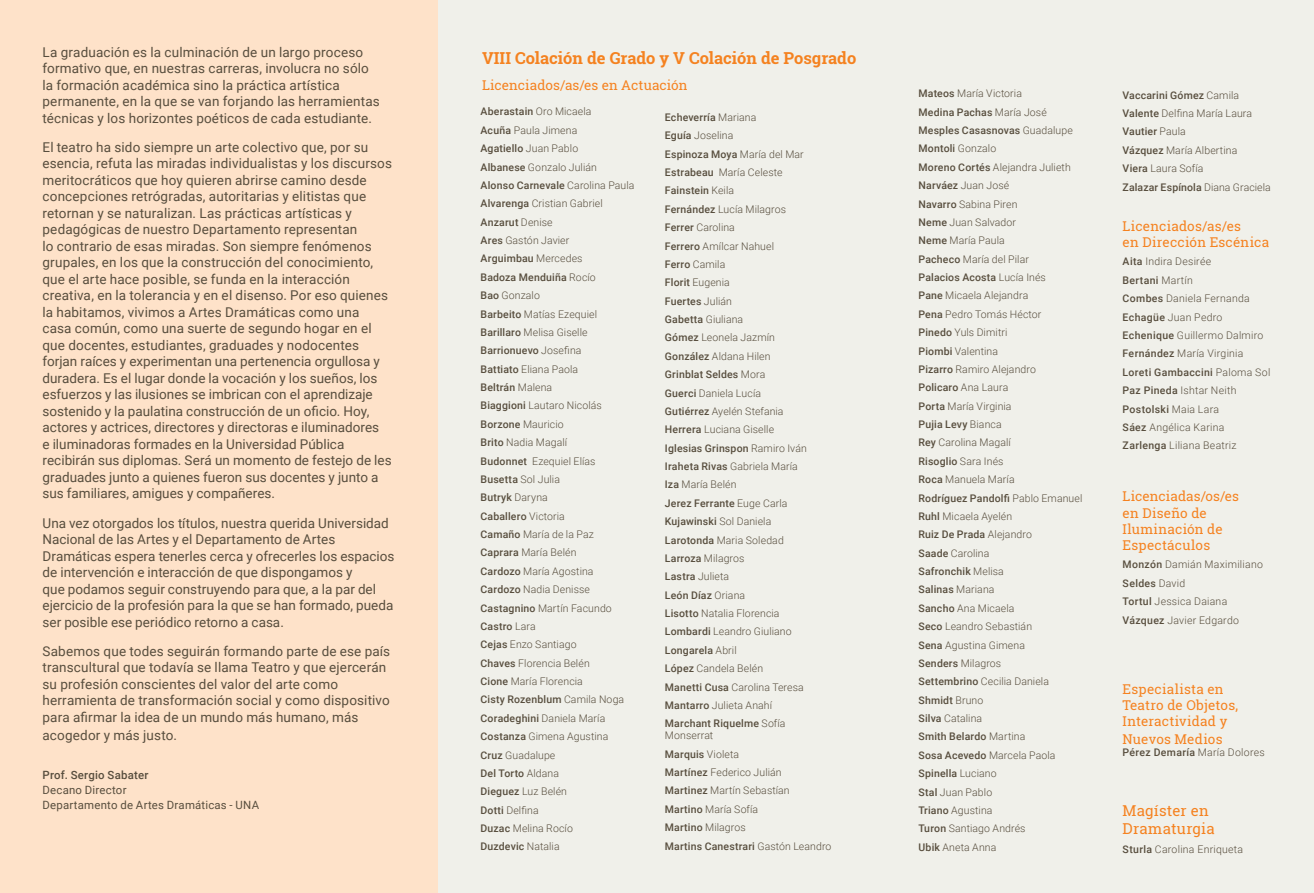
<style>
.page{position:relative;width:1314px;height:893px;background:#fff}
.page>*{position:absolute;margin:0;border:0;box-sizing:border-box;transform-origin:0 0}
.t1{font:700 16.5px "Roboto Slab";color:#f58220}
.t2{font:15px/18px "Roboto Slab";letter-spacing:.015em;color:#f58220}
.t3{font:13.5px/16.5px "Roboto";letter-spacing:.005em;color:#584e3e}
.t4{font:13.5px/16.2px "Roboto Slab";letter-spacing:.015em;color:#f58220}
.t5{font:11.4px/15px "Roboto";letter-spacing:.02em;color:#584e3e}
.t6{font:500 11.4px "Roboto";letter-spacing:.02em;color:#584e3e}
.t7{font:300 10.5px/18.3px "Roboto";letter-spacing:.01em;color:#584e3e}
.t8{font:500 10.5px "Roboto";letter-spacing:.03em;color:#584e3e}
.s1{font-weight:500}
.s2{font-weight:300}
</style>
<div class="page">
<div style="left:438px;top:0;width:876px;height:893px;background:#f0f0ea"></div>
<div style="left:0;top:0;width:438px;height:893px;background:#fee2c9"></div>
<p class="t3" style="left:43px;top:43px;width:339px">La graduación es la culminación de un largo proceso formativo que, en nuestras carreras, involucra no sólo la formación académica sino la práctica artística permanente, en la que se van forjando las herramientas técnicas y los horizontes poéticos de cada estudiante.</p>
<p class="t3" style="left:43px;top:138px;width:351px">El teatro ha sido siempre un arte colectivo que, por su esencia, refuta las miradas individualistas y los discursos meritocráticos que hoy quieren abrirse camino desde concepciones retrógradas, autoritarias y elitistas que retornan y se naturalizan. Las prácticas artísticas y pedagógicas de nuestro Departamento representan<br>lo contrario de esas miradas. Son siempre fenómenos grupales, en los que la construcción del conocimiento, que el arte hace posible, se funda en la interacción creativa, en la tolerancia y en el disenso. Por eso quienes la habitamos, vivimos a Artes Dramáticas como una<br>casa común, como una suerte de segundo hogar en el que docentes, estudiantes, graduades y nodocentes forjan raíces y experimentan una pertenencia orgullosa y duradera. Es el lugar donde la vocación y los sueños, los esfuerzos y las ilusiones se imbrican con el aprendizaje sostenido y la paulatina construcción de un oficio. Hoy, actores y actrices, directores y directoras e iluminadores<br>e iluminadoras formades en la Universidad Pública recibirán sus diplomas. Será un momento de festejo de les graduades junto a quienes fueron sus docentes y junto a sus familiares, amigues y compañeres.</p>
<p class="t3" style="left:43px;top:514px;width:353px">Una vez otorgados los títulos, nuestra querida Universidad Nacional de las Artes y el Departamento de Artes Dramáticas espera tenerles cerca y ofrecerles los espacios de intervención e interacción de que dispongamos y<br>que podamos seguir construyendo para que, a la par del ejercicio de la profesión para la que se han formado, pueda ser posible ese periódico retorno a casa.</p>
<p class="t3" style="left:43px;top:642px;width:349px">Sabemos que todes seguirán formando parte de ese país transcultural que todavía se llama Teatro y que ejercerán su profesión conscientes del valor del arte como herramienta de transformación social y como dispositivo para afirmar la idea de un mundo más humano, más</p>
<p class="t3" style="left:43px;top:726px;width:136px">acogedor y más justo.</p>
<p class="t6" style="left:43px;top:767px;width:107px">Prof. Sergio Sabater</p>
<p class="t5" style="left:43px;top:782px;width:218px">Decano Director<br>Departamento de Artes Dramáticas - UNA</p>
<h1 class="t1" style="left:482px;top:46px;width:376px">VIII Colación de Grado y V Colación de Posgrado</h1>
<p class="t4" style="left:482px;top:77px;width:207px">Licenciados/as/es en Actuación</p>
<p class="t7" style="left:480px;top:102px;width:155px"><span class="s1">Aberastain</span> Oro Micaela<br><span class="s1">Acuña</span> Paula Jimena<br><span class="s1">Agatiello</span> Juan Pablo<br><span class="s1">Albanese</span> Gonzalo Julián<br><span class="s1">Alonso Carnevale</span> Carolina Paula<br><span class="s1">Alvarenga</span> Cristian Gabriel<br><span class="s1">Anzarut</span> Denise<br><span class="s1">Ares</span> Gastón Javier<br><span class="s1">Arguimbau</span> Mercedes<br><span class="s1">Badoza Menduiña</span> Rocío<br><span class="s1">Bao</span> Gonzalo<br><span class="s1">Barbeito</span> Matías Ezequiel<br><span class="s1">Barillaro</span> Melisa Giselle<br><span class="s1">Barrionuevo</span> Josefina<br><span class="s1">Battiato</span> Eliana Paola<br><span class="s1">Beltrán</span> Malena<br><span class="s1">Biaggioni</span> Lautaro Nicolás<br><span class="s1">Borzone</span> Mauricio<br><span class="s1">Brito</span> Nadia Magalí<br><span class="s1">Budonnet</span> Ezequiel Elías<br><span class="s1">Busetta</span> Sol Julia<br><span class="s1">Butryk</span> Daryna<br><span class="s1">Caballero</span> Victoria<br><span class="s1">Camaño</span> María de la Paz<br><span class="s1">Caprara</span> María Belén<br><span class="s1">Cardozo</span> María Agostina<br><span class="s1">Cardozo</span> Nadia Denisse<br><span class="s1">Castagnino</span> Martín Facundo<br><span class="s1">Castro</span> Lara<br><span class="s1">Cejas</span> Enzo Santiago<br><span class="s1">Chaves</span> Florencia Belén<br><span class="s1">Cione</span> María Florencia<br><span class="s1">Cisty Rozenblum</span> Camila Noga<br><span class="s1">Coradeghini</span> Daniela María<br><span class="s1">Costanza</span> Gimena Agustina<br><span class="s1">Cruz</span> Guadalupe<br><span class="s1">Del Torto</span> Aldana<br><span class="s1">Dieguez</span> Luz Belén<br><span class="s1">Dotti</span> Delfina<br><span class="s1">Duzac</span> Melina Rocío<br><span class="s1">Duzdevic</span> Natalia</p>
<p class="t7" style="left:665px;top:108px;width:143px"><span class="s1">Echeverría</span> Mariana<br><span class="s1">Eguía</span> Joselina<br><span class="s1">Espinoza Moya</span> María del Mar<br><span class="s1">Estrabeau</span> María Celeste<br><span class="s1">Fainstein</span> Keila<br><span class="s1">Fernández</span> Lucía Milagros<br><span class="s1">Ferrer</span> Carolina<br><span class="s1">Ferrero</span> Amílcar Nahuel<br><span class="s1">Ferro</span> Camila<br><span class="s1">Florit</span> Eugenia<br><span class="s1">Fuertes</span> Julián<br><span class="s1">Gabetta</span> Giuliana<br><span class="s1">Gómez</span> Leonela Jazmín<br><span class="s1">González</span> Aldana Hilen<br><span class="s1">Grinblat Seldes</span> Mora<br><span class="s1">Guerci</span> Daniela Lucía<br><span class="s1">Gutiérrez</span> Ayelén Stefania<br><span class="s1">Herrera</span> Luciana Giselle<br><span class="s1">Iglesias Grinspon</span> Ramiro Iván<br><span class="s1">Iraheta Rivas</span> Gabriela María<br><span class="s1">Iza</span> María Belén<br><span class="s1">Jerez Ferrante</span> Euge Carla<br><span class="s1">Kujawinski</span> Sol Daniela<br><span class="s1">Larotonda</span> Maria Soledad<br><span class="s1">Larroza</span> Milagros<br><span class="s1">Lastra</span> Julieta<br><span class="s1">León Díaz</span> Oriana<br><span class="s1">Lisotto</span> Natalia Florencia<br><span class="s1">Lombardi</span> Leandro Giuliano<br><span class="s1">Longarela</span> Abril<br><span class="s1">López</span> Candela Belén<br><span class="s1">Manetti Cusa</span> Carolina Teresa<br><span class="s1">Mantarro</span> Julieta Anahí<br><span class="s1">Marchant Riquelme</span> Sofía</p>
<p class="t7" style="left:665px;top:726px;width:168px">Monserrat<br><span class="s1">Marquis</span> Violeta<br><span class="s1">Martínez</span> Federico Julián<br><span class="s1">Martinez</span> Martín Sebastían<br><span class="s1">Martino</span> María Sofía<br><span class="s1">Martino</span> Milagros<br><span class="s1">Martins Canestrari</span> Gastón Leandro</p>
<p class="t7" style="left:918px;top:84px;width:165px"><span class="s1">Mateos</span> María Victoria<br><span class="s1">Medina Pachas</span> María José<br><span class="s1">Mesples Casasnovas</span> Guadalupe<br><span class="s1">Montoli</span> Gonzalo<br><span class="s1">Moreno Cortés</span> Alejandra Julieth<br><span class="s1">Narváez</span> Juan José<br><span class="s1">Navarro</span> Sabina Piren<br><span class="s1">Neme</span> Juan Salvador<br><span class="s1">Neme</span> María Paula<br><span class="s1">Pacheco</span> María del Pilar<br><span class="s1">Palacios Acosta</span> Lucía Inés<br><span class="s1">Pane</span> Micaela Alejandra<br><span class="s1">Pena</span> Pedro Tomás Héctor<br><span class="s1">Pinedo</span> Yuls Dimitri<br><span class="s1">Piombi</span> Valentina<br><span class="s1">Pizarro</span> Ramiro Alejandro<br><span class="s1">Policaro</span> Ana Laura<br><span class="s1">Porta</span> María Virginia<br><span class="s1">Pujia Levy</span> Bianca<br><span class="s1">Rey</span> Carolina Magalí<br><span class="s1">Risoglio</span> Sara Inés<br><span class="s1">Roca</span> Manuela María<br><span class="s1">Rodríguez Pandolfi</span> Pablo Emanuel<br><span class="s1">Ruhl</span> Micaela Ayelén<br><span class="s1">Ruiz De Prada</span> Alejandro<br><span class="s1">Saade</span> Carolina<br><span class="s1">Safronchik</span> Melisa<br><span class="s1">Salinas</span> Mariana<br><span class="s1">Sancho</span> Ana Micaela<br><span class="s1">Seco</span> Leandro Sebastián<br><span class="s1">Sena</span> Agustina Gimena<br><span class="s1">Senders</span> Milagros<br><span class="s1">Settembrino</span> Cecilia Daniela<br><span class="s1">Shmidt</span> Bruno<br><span class="s1">Silva</span> Catalina<br><span class="s1">Smith Belardo</span> Martina<br><span class="s1">Sosa Acevedo</span> Marcela Paola<br><span class="s1">Spinella</span> Luciano<br><span class="s1">Stal</span> Juan Pablo<br><span class="s1">Triano</span> Agustina<br><span class="s1">Turon</span> Santiago Andrés<br><span class="s1">Ubik</span> Aneta Anna</p>
<p class="t7" style="left:1123px;top:85px;width:150px"><span class="s1">Vaccarini Gómez</span> Camila<br><span class="s1">Valente</span> Delfina María Laura<br><span class="s1">Vautier</span> Paula<br><span class="s1">Vázquez</span> María Albertina<br><span class="s1">Viera</span> Laura Sofía<br><span class="s1">Zalazar Espínola</span> Diana Graciela</p>
<p class="t4" style="left:1123px;top:218px;width:148px">Licenciados/as/es<br>en Dirección Escénica</p>
<p class="t7" style="left:1123px;top:252px;width:149px"><span class="s1">Aita</span> Indira Desirée<br><span class="s1">Bertani</span> Martín<br><span class="s1">Combes</span> Daniela Fernanda<br><span class="s1">Echagüe</span> Juan Pedro<br><span class="s1">Echenique</span> Guillermo Dalmiro<br><span class="s1">Fernández</span> María Virginia<br><span class="s1">Loreti Gambaccini</span> Paloma Sol<br><span class="s1">Paz Pineda</span> Ishtar Neith<br><span class="s1">Postolski</span> Maia Lara<br><span class="s1">Sáez</span> Angélica Karina<br><span class="s1">Zarlenga</span> Liliana Beatriz</p>
<p class="t4" style="left:1123px;top:488px;width:118px">Licenciadas/os/es en Diseño de<br>Iluminación de<br>Espectáculos</p>
<p class="t7" style="left:1123px;top:555px;width:142px"><span class="s1">Monzón</span> Damián Maximiliano<br><span class="s1">Seldes</span> David<br><span class="s1">Tortul</span> Jessica Daiana<br><span class="s1">Vázquez</span> Javier Edgardo</p>
<p class="t4" style="left:1123px;top:681px;width:117px">Especialista en<br>Teatro de Objetos,<br>Interactividad y</p>
<p class="t4" style="left:1123px;top:731px;width:101px">Nuevos Medios</p>
<p class="t8" style="left:1123px;top:745px;width:144px">Pérez Demaría <span class="s2">María Dolores</span></p>
<h2 class="t2" style="left:1123px;top:802px;width:94px">Magíster en<br>Dramaturgia</h2>
<p class="t7" style="left:1123px;top:839px;width:122px"><span class="s1">Sturla</span> Carolina Enriqueta</p>
</div>
